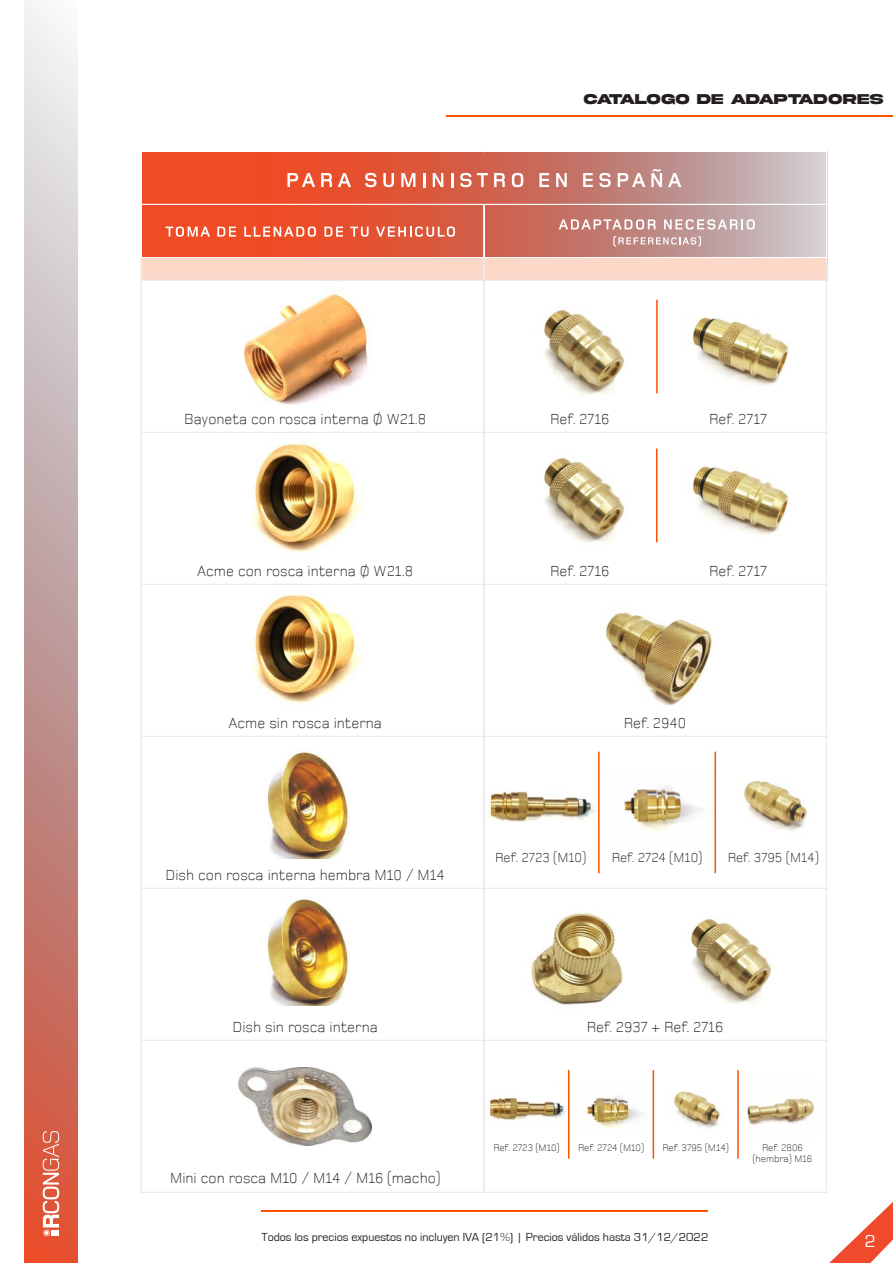
<style>
.page{position:relative;width:893px;height:1263px;background:#fff}
.page>*{position:absolute;margin:0;border:0;box-sizing:border-box;transform-origin:0 0}
.t1{font:18px "Eurostile";color:#fff}
.t2{font:300 15px "Foundry Monoline";color:#231f20}
.t3{font:700 15px "Akira Expanded Super";color:#231f20}
.t4{font:300 13.5px "Foundry Monoline";color:#231f20}
.t5{font:12px "Eurostile";color:#231f20}
.t6{font:300 9.9px/11.9px "Foundry Monoline";color:#231f20;text-align:center}
</style>
<div class="page">
<img style="left:531px;top:873px;width:124px;height:224px">
<img style="left:625px;top:873px;width:147px;height:181px">
<img style="left:598px;top:612px;width:118px;height:140px">
<img style="left:673px;top:1091px;width:48px;height:38px">
<img style="left:571px;top:1084px;width:80px;height:45px">
<img style="left:488px;top:1087px;width:89px;height:45px">
<hr style="left:568px;top:1070px;width:1px;height:88px;background:#ff5000">
<hr style="left:653px;top:1070px;width:1px;height:88px;background:#ff5000">
<hr style="left:737px;top:1070px;width:2px;height:88px;background:#ff5000">
<img style="left:747px;top:1098px;width:68px;height:28px">
<img style="left:744px;top:780px;width:63px;height:52px">
<img style="left:623px;top:785px;width:79px;height:47px">
<img style="left:489px;top:791px;width:106px;height:31px">
<img style="left:692px;top:466px;width:136px;height:119px">
<img style="left:543px;top:448px;width:115px;height:95px">
<img style="left:692px;top:248px;width:136px;height:185px">
<img style="left:543px;top:299px;width:115px;height:96px">
<svg style="left:829px;top:1202px;width:64px;height:61px"></svg>
<hr style="left:446px;top:116px;width:447px;height:1px;background:#ff5000">
<hr style="left:261px;top:1210px;width:446px;height:2px;background:#ff5000">
<svg style="left:24px;top:0;width:54px;height:1263px;background:#ce9f99"></svg>
<svg style="left:43px;top:1131px;width:16px;height:106px"></svg>
<div style="left:51px;top:1230px;width:8px;height:6px;background:#fff"></div>
<svg style="left:142px;top:152px;width:684px;height:105px;background:#d6705c"></svg>
<div style="left:142px;top:257px;width:685px;height:24px;background:#fcd8c9"></div>
<svg style="left:166px;top:226px;width:44px;height:11px"></svg>
<svg style="left:217px;top:227px;width:19px;height:10px"></svg>
<svg style="left:244px;top:226px;width:72px;height:11px"></svg>
<svg style="left:324px;top:227px;width:19px;height:10px"></svg>
<svg style="left:350px;top:227px;width:19px;height:10px"></svg>
<svg style="left:376px;top:226px;width:79px;height:11px"></svg>
<svg style="left:287px;top:173px;width:28px;height:14px"></svg>
<svg style="left:321px;top:173px;width:11px;height:14px"></svg>
<svg style="left:338px;top:173px;width:13px;height:14px"></svg>
<svg style="left:365px;top:173px;width:11px;height:14px"></svg>
<svg style="left:383px;top:173px;width:11px;height:14px"></svg>
<svg style="left:401px;top:173px;width:14px;height:14px"></svg>
<svg style="left:423px;top:173px;width:2px;height:14px"></svg>
<svg style="left:433px;top:173px;width:10px;height:14px"></svg>
<svg style="left:451px;top:173px;width:2px;height:14px"></svg>
<svg style="left:460px;top:173px;width:28px;height:14px"></svg>
<svg style="left:494px;top:173px;width:11px;height:14px"></svg>
<svg style="left:512px;top:173px;width:11px;height:14px"></svg>
<svg style="left:539px;top:173px;width:10px;height:14px"></svg>
<svg style="left:556px;top:173px;width:11px;height:14px"></svg>
<svg style="left:583px;top:173px;width:10px;height:14px"></svg>
<svg style="left:599px;top:173px;width:12px;height:14px"></svg>
<svg style="left:618px;top:173px;width:27px;height:14px"></svg>
<svg style="left:651px;top:169px;width:11px;height:18px"></svg>
<svg style="left:668px;top:173px;width:13px;height:14px"></svg>
<hr style="left:142px;top:257px;width:342px;height:1px;background:#fff">
<hr style="left:483px;top:205px;width:1px;height:52px;background:#fff">
<hr style="left:484px;top:205px;width:1px;height:52px;background:#fff">
<hr style="left:826px;top:152px;width:1px;height:105px;background:#fff">
<hr style="left:141px;top:257px;width:1px;height:936px;background:#eceaea">
<hr style="left:483px;top:257px;width:1px;height:936px;background:#eceaea">
<hr style="left:484px;top:257px;width:1px;height:936px;background:#eceaea">
<hr style="left:826px;top:257px;width:1px;height:936px;background:#eceaea">
<hr style="left:142px;top:204px;width:685px;height:1px;background:#fff">
<hr style="left:484px;top:257px;width:342px;height:1px;background:#fff">
<hr style="left:142px;top:280px;width:685px;height:1px;background:#eceaea">
<hr style="left:142px;top:432px;width:685px;height:1px;background:#eceaea">
<hr style="left:142px;top:584px;width:685px;height:1px;background:#eceaea">
<hr style="left:142px;top:736px;width:685px;height:1px;background:#eceaea">
<hr style="left:142px;top:888px;width:685px;height:1px;background:#eceaea">
<hr style="left:142px;top:1040px;width:685px;height:1px;background:#eceaea">
<hr style="left:142px;top:1192px;width:685px;height:1px;background:#eceaea">
<img style="left:252px;top:443px;width:111px;height:110px">
<img style="left:252px;top:594px;width:111px;height:110px">
<img style="left:244px;top:293px;width:125px;height:112px">
<img style="left:267px;top:898px;width:83px;height:107px">
<img style="left:267px;top:751px;width:83px;height:107px">
<img style="left:239px;top:1067px;width:133px;height:79px">
<hr style="left:598px;top:752px;width:2px;height:121px;background:#ff5000">
<hr style="left:714px;top:752px;width:2px;height:121px;background:#ff5000">
<hr style="left:656px;top:448px;width:1px;height:94px;background:#ff5000">
<hr style="left:656px;top:300px;width:2px;height:93px;background:#ff5000">
<svg style="left:559px;top:219px;width:96px;height:11px"></svg>
<svg style="left:664px;top:219px;width:91px;height:11px"></svg>
<svg style="left:613px;top:236px;width:88px;height:10px"></svg>
<p class="t3" style="left:584px;top:92px;width:301px">CATALOGO DE ADAPTADORES</p>
<p class="t2" style="left:184px;top:410px;width:244px">Bayoneta con rosca interna Ø W21.8</p>
<p class="t2" style="left:550px;top:410px;width:61px">Ref. 2716</p>
<p class="t2" style="left:709px;top:410px;width:59px">Ref. 2717</p>
<p class="t2" style="left:197px;top:563px;width:218px">Acme con rosca interna Ø W21.8</p>
<p class="t2" style="left:550px;top:563px;width:61px">Ref. 2716</p>
<p class="t2" style="left:709px;top:563px;width:59px">Ref. 2717</p>
<p class="t2" style="left:228px;top:715px;width:155px">Acme sin rosca interna</p>
<p class="t2" style="left:166px;top:867px;width:281px">Dish con rosca interna hembra M10 / M14</p>
<p class="t2" style="left:624px;top:715px;width:64px">Ref. 2940</p>
<p class="t4" style="left:495px;top:850px;width:92px">Ref. 2723 (M10)</p>
<p class="t4" style="left:612px;top:850px;width:92px">Ref. 2724 (M10)</p>
<p class="t4" style="left:728px;top:850px;width:92px">Ref. 3795 (M14)</p>
<p class="t2" style="left:233px;top:1019px;width:147px">Dish sin rosca interna</p>
<p class="t2" style="left:170px;top:1170px;width:272px">Mini con rosca M10 / M14 / M16 (macho)</p>
<p class="t2" style="left:587px;top:1019px;width:138px">Ref. 2937 + Ref. 2716</p>
<p class="t6" style="left:493px;top:1141px;width:68px">Ref. 2723 (M10)</p>
<p class="t6" style="left:578px;top:1141px;width:67px">Ref. 2724 (M10)</p>
<p class="t6" style="left:753px;top:1141px;width:61px">Ref. 2806 (hembra) M16</p>
<p class="t6" style="left:662px;top:1141px;width:68px">Ref. 3795 (M14)</p>
<p class="t5" style="left:262px;top:1230px;width:448px">Todos los precios expuestos no incluyen IVA (21%) | Precios válidos hasta 31/12/2022</p>
<p class="t1" style="left:865px;top:1231px;width:13px">2</p>
</div>
